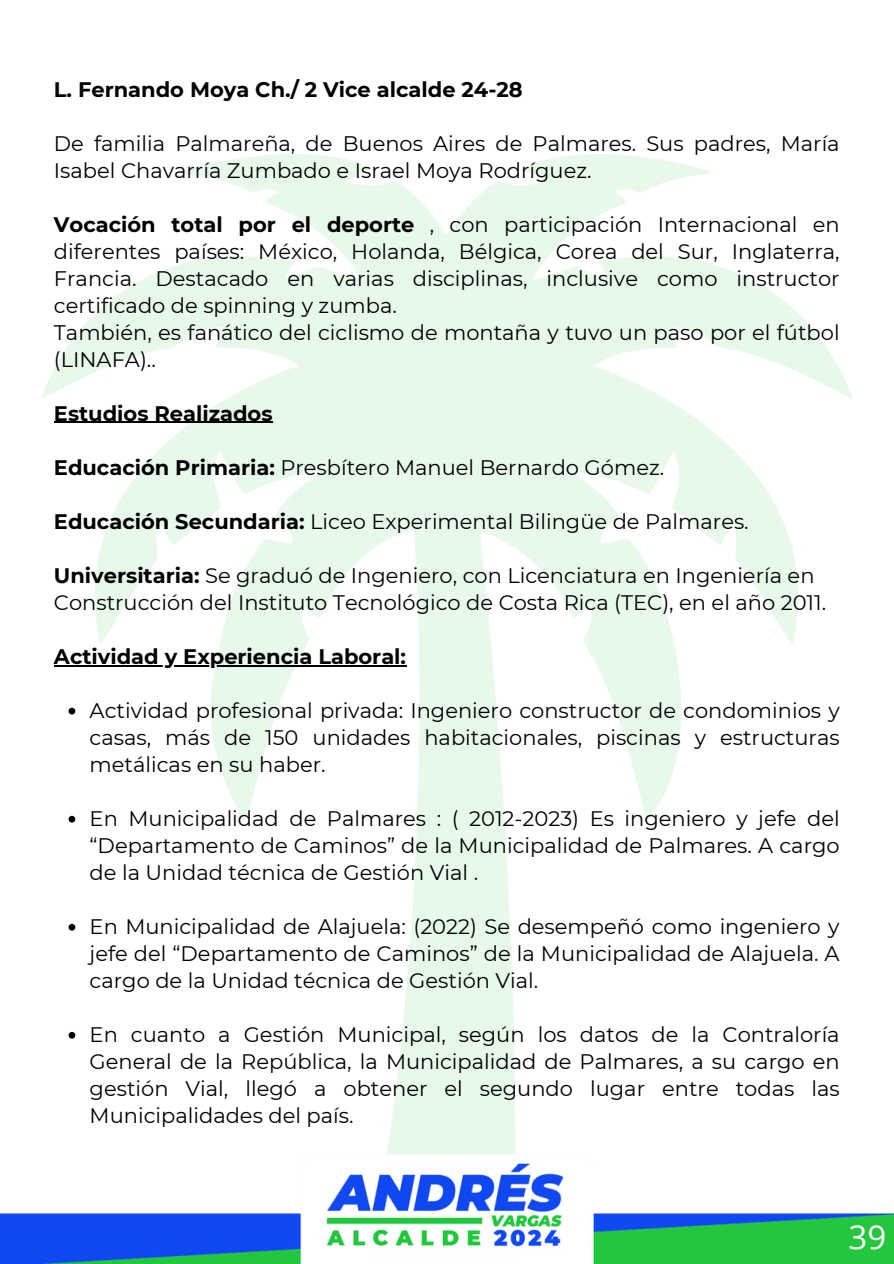
<style>
.page{position:relative;width:894px;height:1264px;background:#fff}
.page>*{position:absolute;margin:0;border:0;box-sizing:border-box;transform-origin:0 0}
.t1{font:33px "Open Sans";color:#fff}
.t2{font:21px/27px "Montserrat";color:#000;text-align:justify}
.t3{font:700 21px "Montserrat";color:#000}
.s1{font-weight:700}
</style>
<div class="page">
<img style="left:42px;top:154px;width:810px;height:952px">
<img style="left:0;top:1106px;width:893px;height:157px">
<hr style="left:54px;top:422px;width:218px;height:1px;background:#000">
<hr style="left:54px;top:665px;width:352px;height:1px;background:#000">
<svg style="left:69px;top:707px;width:6px;height:7px"></svg>
<svg style="left:69px;top:815px;width:6px;height:7px"></svg>
<svg style="left:69px;top:923px;width:6px;height:7px"></svg>
<svg style="left:69px;top:1031px;width:6px;height:7px"></svg>
<p class="t3" style="left:54px;top:76px;width:470px">L. Fernando Moya Ch./ 2 Vice alcalde 24-28</p>
<p class="t2" style="left:54px;top:130px;width:787px">De familia Palmareña, de Buenos Aires de Palmares. Sus padres, María<br>Isabel Chavarría Zumbado e Israel Moya Rodríguez.</p>
<p class="t2" style="left:54px;top:211px;width:787px"><span class="s1">Vocación total por el deporte</span> , con participación Internacional en diferentes países: México, Holanda, Bélgica, Corea del Sur, Inglaterra, Francia. Destacado en varias disciplinas, inclusive como instructor certificado de spinning y zumba.</p>
<p class="t2" style="left:54px;top:319px;width:787px">También, es fanático del ciclismo de montaña y tuvo un paso por el fútbol (LINAFA)..</p>
<p class="t3" style="left:54px;top:400px;width:220px">Estudios Realizados</p>
<p class="t2" style="left:54px;top:454px;width:611px"><span class="s1">Educación Primaria:</span> Presbítero Manuel Bernardo Gómez.</p>
<p class="t2" style="left:54px;top:508px;width:696px"><span class="s1">Educación Secundaria:</span> Liceo Experimental Bilingüe de Palmares.</p>
<p class="t2" style="left:54px;top:562px;width:761px"><span class="s1">Universitaria:</span> Se graduó de Ingeniero, con Licenciatura en Ingeniería en</p>
<p class="t2" style="left:54px;top:589px;width:773px">Construcción del Instituto Tecnológico de Costa Rica (TEC), en el año 2011.</p>
<p class="t3" style="left:54px;top:643px;width:353px">Actividad y Experiencia Laboral:</p>
<p class="t2" style="left:90px;top:697px;width:751px">Actividad profesional privada: Ingeniero constructor de condominios y casas, más de 150 unidades habitacionales, piscinas y estructuras metálicas en su haber.</p>
<p class="t2" style="left:90px;top:805px;width:751px">En Municipalidad de Palmares : ( 2012-2023) Es ingeniero y jefe del “Departamento de Caminos” de la Municipalidad de Palmares. A cargo de la Unidad técnica de Gestión Vial .</p>
<p class="t2" style="left:90px;top:913px;width:751px">En Municipalidad de Alajuela: (2022) Se desempeñó como ingeniero y jefe del “Departamento de Caminos” de la Municipalidad de Alajuela. A cargo de la Unidad técnica de Gestión Vial.</p>
<p class="t2" style="left:90px;top:1021px;width:751px">En cuanto a Gestión Municipal, según los datos de la Contraloría General de la República, la Municipalidad de Palmares, a su cargo en gestión Vial, llegó a obtener el segundo lugar entre todas las Municipalidades del país.</p>
<p class="t1" style="left:848px;top:1213px;width:39px">39</p>
</div>
